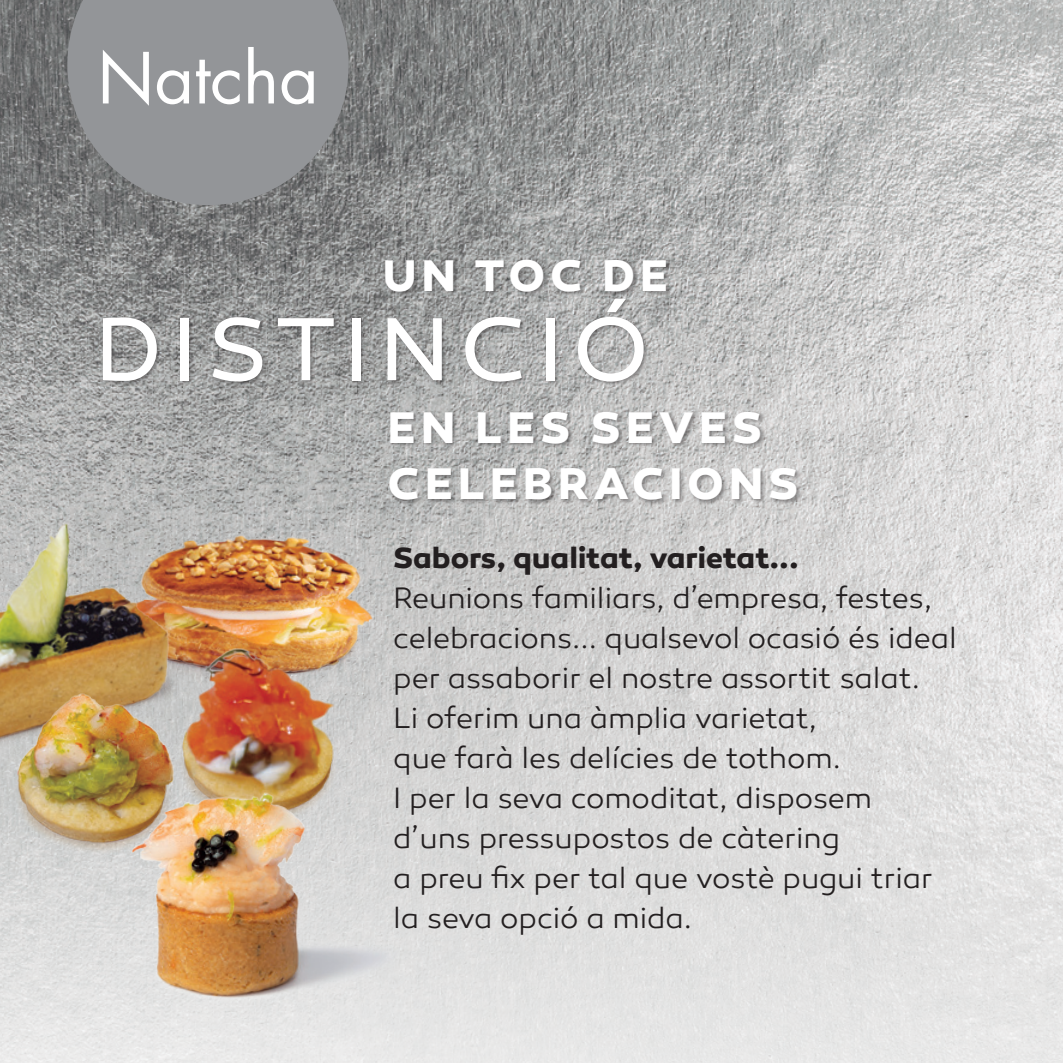
<style>
.page{position:relative;width:1063px;height:1063px;background:#fff}
.page>*{position:absolute;margin:0;border:0;box-sizing:border-box;transform-origin:0 0}
.t1{font:91.25px "Canaro";letter-spacing:.105em;color:#fff}
.t2{font:700 45px/56.5px "Canaro";letter-spacing:.105em;color:#fff}
.t3{font:300 30px/40px "Canaro";letter-spacing:-.005em;color:#231f20}
.t4{font:700 30px "Canaro";letter-spacing:-.005em;color:#231f20}
</style>
<div class="page">
<img style="left:0;top:0;width:1063px;height:1063px">
<img style="left:19px;top:423px;width:447px;height:297px">
<img style="left:0;top:472px;width:242px;height:205px">
<img style="left:960px;top:39px;width:103px;height:811px">
<div style="left:102px;top:298px;width:547px;height:88px;background:#231f20;opacity:.4"></div>
<div style="left:389px;top:411px;width:413px;height:94px;background:#231f20;opacity:.4"></div>
<div style="left:385px;top:259px;width:287px;height:38px;background:#231f20;opacity:.4"></div>
<svg style="left:67px;top:0;width:282px;height:205px;background:#8d8f92"></svg>
<svg style="left:103px;top:47px;width:211px;height:59px"></svg>
<img style="left:0;top:677px;width:132px;height:190px">
<img style="left:132px;top:631px;width:261px;height:143px">
<img style="left:106px;top:774px;width:324px;height:243px">
<h2 class="t2" style="left:383px;top:247px;width:287px">UN TOC DE</h2>
<h1 class="t1" style="left:94px;top:295px;width:556px">DISTINCIÓ</h1>
<h2 class="t2" style="left:388px;top:399px;width:413px">EN LES SEVES<br>CELEBRACIONS</h2>
<p class="t4" style="left:393px;top:539px;width:407px">Sabors, qualitat, varietat...</p>
<p class="t3" style="left:393px;top:578px;width:565px">Reunions familiars, d’empresa, festes, celebracions... qualsevol ocasió és ideal per assaborir el nostre assortit salat.<br>Li oferim una àmplia varietat,<br>que farà les delícies de tothom.<br>I per la seva comoditat, disposem d’uns pressupostos de càtering<br>a preu fix per tal que vostè pugui triar la seva opció a mida.</p>
</div>
